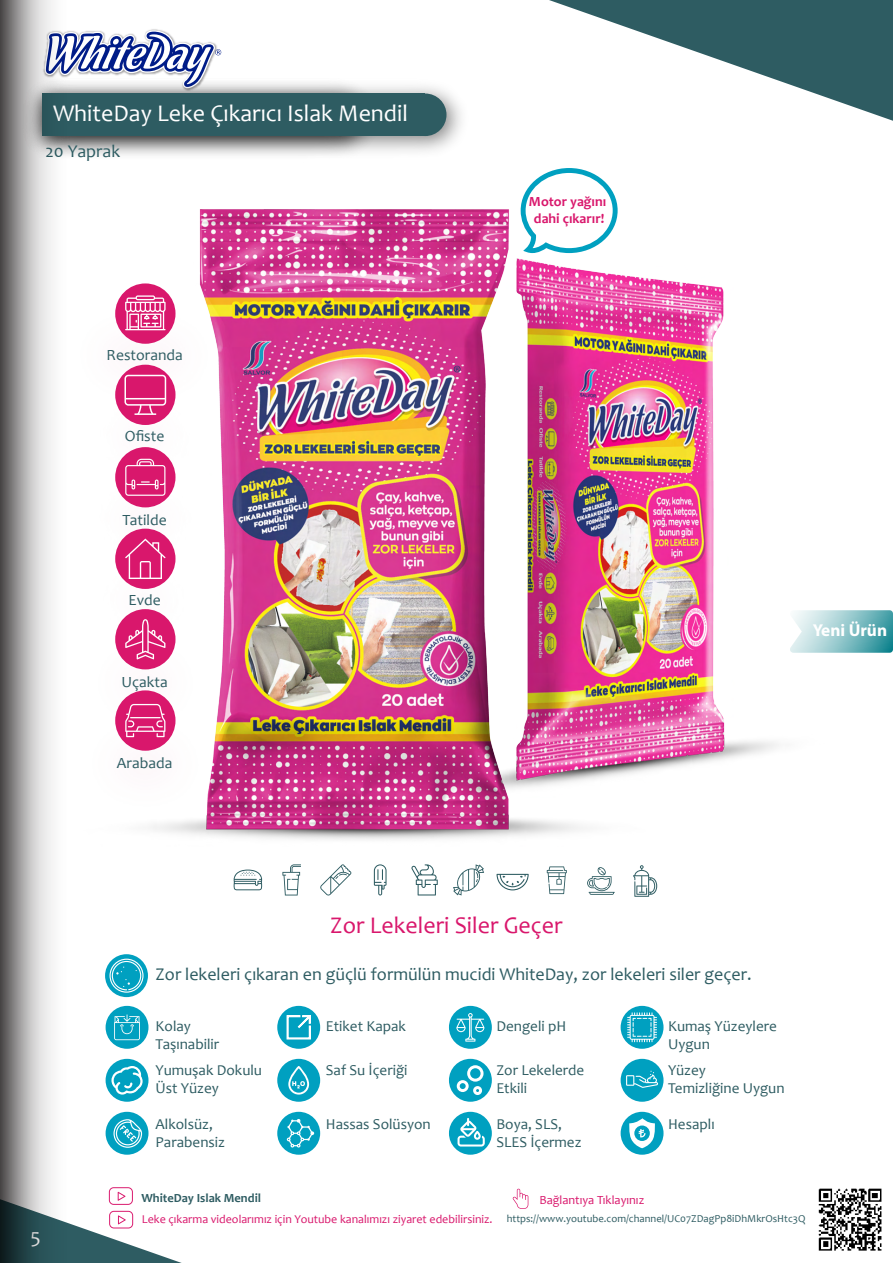
<style>
.page{position:relative;width:893px;height:1263px;background:#fff}
.page>*{position:absolute;margin:0;border:0;box-sizing:border-box;transform-origin:0 0}
.t1{font:24px "Candara";color:#fff}
.t2{font:24px "Candara";color:#d9176c}
.t3{font:21px "Candara";color:#fff}
.t4{font:18px "Candara";color:#2e5c62}
.t5{font:700 17.25px "Myriad Pro";color:#fff}
.t6{font:15.6px "Candara";color:#2e5c62}
.t7{font:15.15px/18.1px "Candara";color:#2e5c62}
.t8{font:700 13.95px/16.8px "Candara";color:#d9176c;text-align:center}
.t9{font:12.45px "Candara";color:#d9176c}
.t10{font:700 12.45px "Candara";color:#2e5c62}
.t11{font:12px "Candara";color:#d9176c}
.t12{font:10.65px "Candara";color:#2e5c62}
</style>
<div class="page">
<svg style="left:549px;top:0;width:344px;height:121px"></svg>
<svg style="left:69px;top:30px;width:152px;height:42px"></svg>
<img style="left:69px;top:72px;width:393px;height:84px">
<div style="left:404px;top:94px;width:42px;height:42px;background:#2e5c62;border-radius:50%"></div>
<div style="left:43px;top:94px;width:382px;height:42px;background:#2e5c62"></div>
<div style="left:449px;top:1112px;width:43px;height:43px;background:#00a0c0;border-radius:50%"></div>
<svg style="left:457px;top:1118px;width:28px;height:28px"></svg>
<div style="left:449px;top:1006px;width:43px;height:43px;background:#00a0c0;border-radius:50%"></div>
<svg style="left:456px;top:1013px;width:28px;height:28px"></svg>
<div style="left:449px;top:1059px;width:43px;height:43px;background:#00a0c0;border-radius:50%"></div>
<div style="left:106px;top:1006px;width:42px;height:43px;background:#00a0c0;border-radius:50%"></div>
<svg style="left:114px;top:1014px;width:26px;height:26px"></svg>
<div style="left:106px;top:1112px;width:42px;height:43px;background:#00a0c0;border-radius:50%"></div>
<svg style="left:113px;top:1119px;width:29px;height:29px"></svg>
<div style="left:106px;top:1059px;width:42px;height:43px;background:#00a0c0;border-radius:50%"></div>
<svg style="left:111px;top:1066px;width:32px;height:28px"></svg>
<div style="left:277px;top:1059px;width:43px;height:43px;background:#00a0c0;border-radius:50%"></div>
<svg style="left:288px;top:1066px;width:21px;height:28px"></svg>
<div style="left:277px;top:1006px;width:43px;height:43px;background:#00a0c0;border-radius:50%"></div>
<svg style="left:286px;top:1015px;width:25px;height:25px"></svg>
<div style="left:277px;top:1112px;width:43px;height:43px;background:#00a0c0;border-radius:50%"></div>
<svg style="left:287px;top:1119px;width:27px;height:28px"></svg>
<div style="left:621px;top:1059px;width:42px;height:43px;background:#00a0c0;border-radius:50%"></div>
<svg style="left:626px;top:1071px;width:32px;height:17px"></svg>
<div style="left:621px;top:1006px;width:42px;height:43px;background:#00a0c0;border-radius:50%"></div>
<div style="left:621px;top:1112px;width:42px;height:43px;background:#00a0c0;border-radius:50%"></div>
<svg style="left:629px;top:1118px;width:26px;height:30px"></svg>
<svg style="left:105px;top:954px;width:43px;height:43px"></svg>
<svg style="left:110px;top:959px;width:34px;height:34px"></svg>
<svg style="left:627px;top:1012px;width:30px;height:30px"></svg>
<svg style="left:457px;top:1065px;width:27px;height:30px"></svg>
<img style="left:665px;top:280px;width:114px;height:488px">
<img style="left:199px;top:209px;width:466px;height:631px">
<img style="left:138px;top:429px;width:90px;height:19px">
<img style="left:115px;top:448px;width:116px;height:145px">
<img style="left:115px;top:528px;width:110px;height:82px">
<img style="left:115px;top:610px;width:117px;height:81px">
<img style="left:115px;top:691px;width:121px;height:146px">
<img style="left:115px;top:284px;width:132px;height:145px">
<div style="left:115px;top:283px;width:60px;height:61px;background:#d9176c;border-radius:50%"></div>
<svg style="left:125px;top:295px;width:41px;height:35px"></svg>
<div style="left:115px;top:365px;width:60px;height:60px;background:#d9176c;border-radius:50%"></div>
<div style="left:124px;top:375px;width:42px;height:31px;border:2px solid #fff;border-radius:3px"></div>
<hr style="left:125px;top:398px;width:40px;height:1px;background:#fff">
<hr style="left:135px;top:413px;width:21px;height:2px;background:#fff">
<svg style="left:136px;top:403px;width:6px;height:12px"></svg>
<svg style="left:148px;top:403px;width:7px;height:12px"></svg>
<div style="left:115px;top:447px;width:60px;height:60px;background:#d9176c;border-radius:50%"></div>
<svg style="left:125px;top:459px;width:40px;height:37px"></svg>
<div style="left:115px;top:529px;width:60px;height:60px;background:#d9176c;border-radius:50%"></div>
<svg style="left:125px;top:538px;width:41px;height:41px"></svg>
<div style="left:115px;top:609px;width:61px;height:60px;background:#d9176c;border-radius:50%"></div>
<svg style="left:125px;top:619px;width:40px;height:40px"></svg>
<div style="left:115px;top:690px;width:60px;height:61px;background:#d9176c;border-radius:50%"></div>
<svg style="left:125px;top:704px;width:40px;height:33px"></svg>
<svg style="left:521px;top:168px;width:97px;height:85px"></svg>
<svg style="left:790px;top:610px;width:103px;height:43px;background:#96c9cd"></svg>
<svg style="left:411px;top:864px;width:27px;height:31px"></svg>
<svg style="left:497px;top:874px;width:32px;height:16px"></svg>
<svg style="left:374px;top:864px;width:13px;height:31px"></svg>
<svg style="left:234px;top:869px;width:28px;height:21px"></svg>
<svg style="left:320px;top:864px;width:32px;height:31px"></svg>
<svg style="left:282px;top:864px;width:19px;height:31px"></svg>
<svg style="left:453px;top:864px;width:31px;height:31px"></svg>
<svg style="left:587px;top:867px;width:28px;height:28px"></svg>
<svg style="left:547px;top:866px;width:20px;height:28px"></svg>
<svg style="left:633px;top:865px;width:24px;height:32px"></svg>
<svg style="left:40px;top:0;width:29px;height:1187px"></svg>
<div style="left:0;top:0;width:40px;height:1263px;background:linear-gradient(to right,#4d4a4b,#e8e7e8)"></div>
<img style="left:818px;top:1188px;width:64px;height:63px">
<svg style="left:0;top:1187px;width:182px;height:76px"></svg>
<svg style="left:513px;top:1189px;width:15px;height:20px"></svg>
<h1 class="t1" style="left:53px;top:98px;width:356px">WhiteDay Leke Çıkarıcı Islak Mendil</h1>
<h1 class="t1" style="left:55px;top:101px;width:235px">100 Yaprak Ürünlerimiz</h1>
<p class="t4" style="left:46px;top:140px;width:76px">20 Yaprak</p>
<p class="t6" style="left:107px;top:345px;width:78px">Restoranda</p>
<p class="t6" style="left:125px;top:426px;width:41px">Ofiste</p>
<p class="t6" style="left:123px;top:510px;width:46px">Tatilde</p>
<p class="t6" style="left:129px;top:590px;width:34px">Evde</p>
<p class="t6" style="left:122px;top:672px;width:48px">Uçakta</p>
<p class="t6" style="left:117px;top:753px;width:57px">Arabada</p>
<p class="t8" style="left:529px;top:193px;width:79px">Motor yağını dahi çıkarır!</p>
<p class="t5" style="left:813px;top:619px;width:76px">Yeni Ürün</p>
<h1 class="t2" style="left:330px;top:910px;width:234px">Zor Lekeleri Siler Geçer</h1>
<p class="t4" style="left:156px;top:963px;width:598px">Zor lekeleri çıkaran en güçlü formülün mucidi WhiteDay, zor lekeleri siler geçer.</p>
<p class="t7" style="left:156px;top:1016px;width:65px">Kolay<br>Taşınabilir</p>
<p class="t7" style="left:156px;top:1061px;width:108px">Yumuşak Dokulu<br>Üst Yüzey</p>
<p class="t7" style="left:156px;top:1115px;width:71px">Alkolsüz,<br>Parabensiz</p>
<p class="t7" style="left:326px;top:1016px;width:82px">Etiket Kapak</p>
<p class="t7" style="left:326px;top:1061px;width:83px">Saf Su İçeriği</p>
<p class="t7" style="left:326px;top:1115px;width:106px">Hassas Solüsyon</p>
<p class="t7" style="left:496px;top:1016px;width:71px">Dengeli pH</p>
<p class="t7" style="left:496px;top:1061px;width:89px">Zor Lekelerde<br>Etkili</p>
<p class="t7" style="left:496px;top:1115px;width:87px">Boya, SLS,<br>SLES İçermez</p>
<p class="t7" style="left:668px;top:1016px;width:110px">Kumaş Yüzeylere<br>Uygun</p>
<p class="t7" style="left:668px;top:1061px;width:118px">Yüzey<br>Temizliğine Uygun</p>
<p class="t7" style="left:668px;top:1115px;width:48px">Hesaplı</p>
<h2 class="t3" style="left:30px;top:1223px;width:12px">5</h2>
<p class="t10" style="left:142px;top:1190px;width:121px">WhiteDay Islak Mendil</p>
<p class="t9" style="left:539px;top:1192px;width:106px">Bağlantıya Tıklayınız</p>
<p class="t12" style="left:507px;top:1212px;width:300px">https://www.youtube.com/channel/UC07ZDagPp8iDhMkrOsHtc3Q</p>
<p class="t11" style="left:142px;top:1211px;width:352px">Leke çıkarma videolarımız için Youtube kanalımızı ziyaret edebilirsiniz.</p>
</div>
